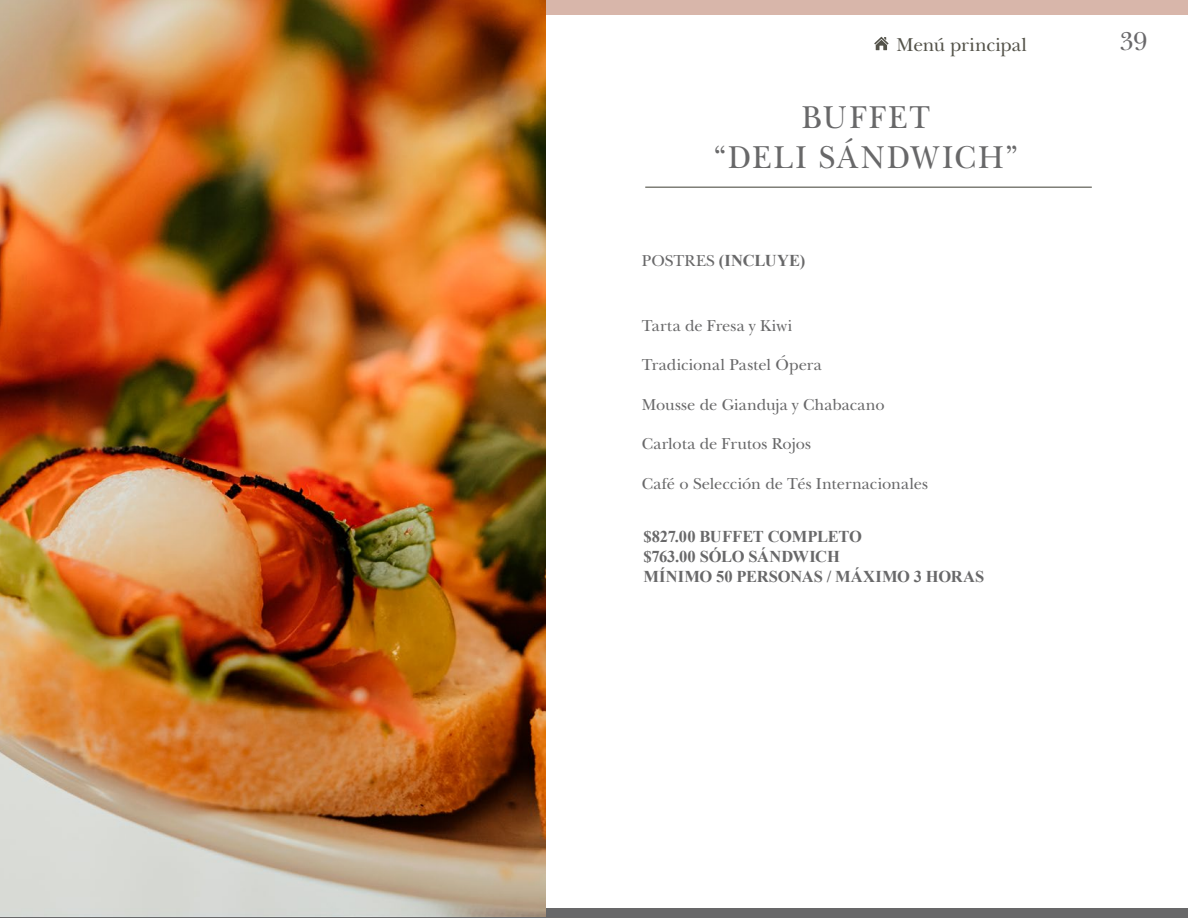
<style>
.page{position:relative;width:1188px;height:918px;background:#fff}
.page>*{position:absolute;margin:0;border:0;box-sizing:border-box;transform-origin:0 0}
.t1{font:33px/39.6px "New Baskerville";letter-spacing:.07em;color:#686869;text-align:center;scale:.95 1}
.t2{font:27px "New Baskerville";color:#69686a}
.t3{font:19.5px "New Baskerville";letter-spacing:-.015em;color:#54534a}
.t4{font:16.5px "New Baskerville";letter-spacing:.005em;color:#686869}
.t5{font:700 16.5px/19.8px "Times New Roman";letter-spacing:-.005em;color:#686869}
.s1{font-family:"New Baskerville";font-weight:400}
</style>
<div class="page">
<svg style="left:874px;top:37px;width:15px;height:13px"></svg>
<div style="left:0;top:908px;width:1188px;height:10px;background:#686869"></div>
<div style="left:0;top:0;width:1188px;height:15px;background:#d8b6aa"></div>
<img style="left:0;top:0;width:545px;height:917px">
<hr style="left:645px;top:187px;width:447px;height:1px;background:#53534a">
<p class="t3" style="left:897px;top:33px;width:132px">Menú principal</p>
<h2 class="t2" style="left:1119px;top:25px;width:30px">39</h2>
<h1 class="t1" style="left:714px;top:98px;width:322px">BUFFET<br>“DELI SÁNDWICH”</h1>
<p class="t5" style="left:642px;top:251px;width:165px"><span class="s1">POSTRES</span> (INCLUYE)</p>
<p class="t4" style="left:642px;top:316px;width:152px">Tarta de Fresa y Kiwi</p>
<p class="t4" style="left:642px;top:355px;width:181px">Tradicional Pastel Ópera</p>
<p class="t4" style="left:642px;top:395px;width:244px">Mousse de Gianduja y Chabacano</p>
<p class="t4" style="left:642px;top:435px;width:171px">Carlota de Frutos Rojos</p>
<p class="t4" style="left:642px;top:474px;width:288px">Café o Selección de Tés Internacionales</p>
<p class="t5" style="left:643px;top:526px;width:342px">$827.00 BUFFET COMPLETO<br>$763.00 SÓLO SÁNDWICH<br>MÍNIMO 50 PERSONAS / MÁXIMO 3 HORAS</p>
</div>
